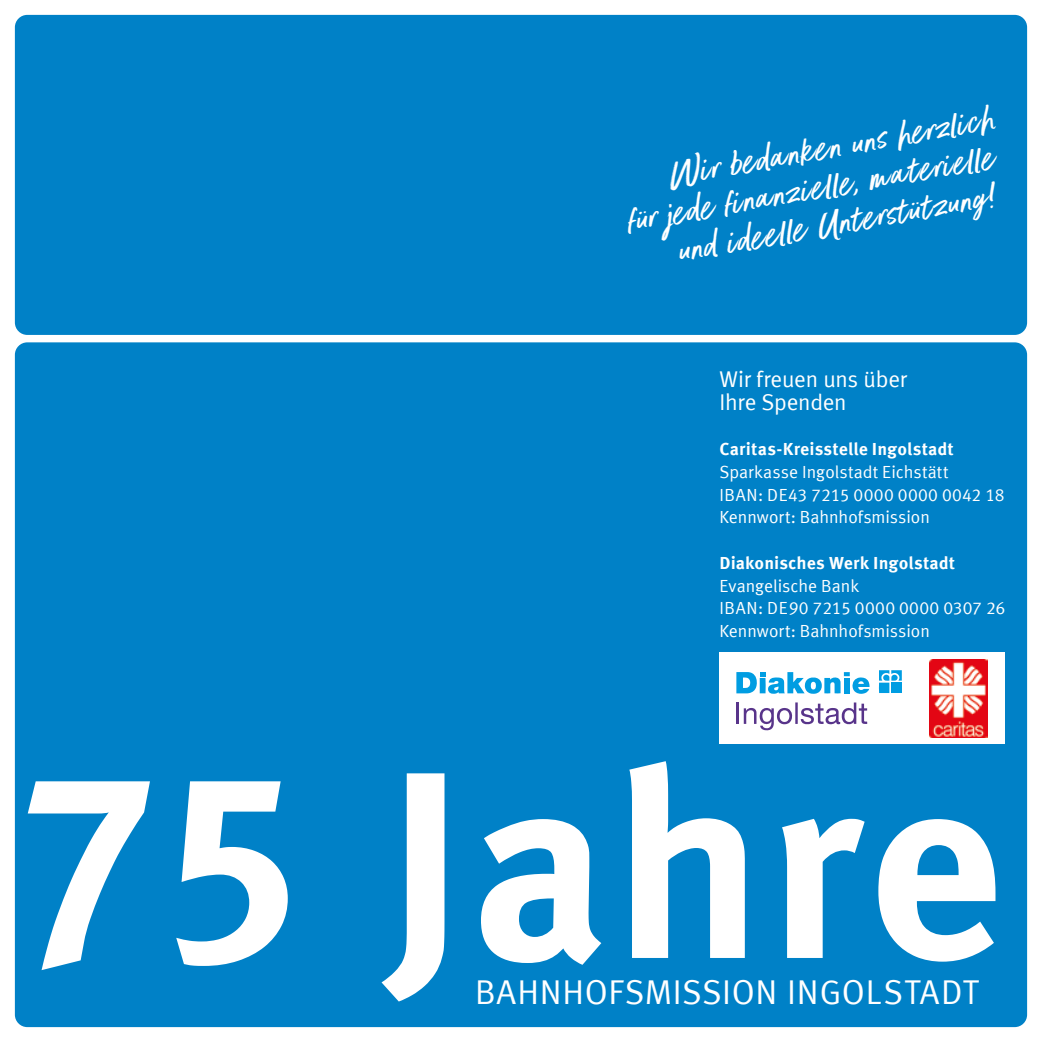
<style>
.page{position:relative;width:1042px;height:1042px;background:#fff}
.page>*{position:absolute;margin:0;border:0;box-sizing:border-box;transform-origin:0 0}
.t1{font:700 265.47px "Meta Corr";color:#fff}
.t2{font:italic 41.82px "Better Times";color:#fff}
.t3{font:34.3px "Meta Corr";letter-spacing:.02em;color:#fff}
.t4{font:22.75px/22.8px "Meta Corr";letter-spacing:-.01em;color:#fff}
.t5{font:17.5px/22.8px "Meta Corr";color:#fff}
.t6{font:700 17.5px "Meta Corr";letter-spacing:.005em;color:#fff}
</style>
<div class="page">
<div style="left:15px;top:15px;width:1012px;height:320px;background:#0081c7;border-radius:12px"></div>
<div style="left:15px;top:342px;width:1012px;height:685px;background:#0081c7;border-radius:12px"></div>
<div style="left:719px;top:652px;width:285px;height:92px;background:#fff"></div>
<hr style="left:736px;top:702px;width:3px;height:22px;background:#58348a">
<svg style="left:879px;top:670px;width:23px;height:23px"></svg>
<svg style="left:736px;top:672px;width:133px;height:22px"></svg>
<svg style="left:744px;top:702px;width:123px;height:28px"></svg>
<img style="left:929px;top:660px;width:59px;height:77px">
<h2 class="t2" style="left:664px;top:153px;width:332px;rotate:-10deg">Wir bedanken uns herzlich</h2>
<h2 class="t2" style="left:622px;top:199px;width:373px;rotate:-10deg">für jede finanzielle, materielle</h2>
<h2 class="t2" style="left:674px;top:228px;width:321px;rotate:-10deg">und ideelle Unterstützung!</h2>
<h3 class="t4" style="left:719px;top:367px;width:189px">Wir freuen uns über<br>Ihre Spenden</h3>
<p class="t6" style="left:719px;top:439px;width:236px">Caritas-Kreisstelle Ingolstadt</p>
<p class="t5" style="left:719px;top:460px;width:286px">Sparkasse Ingolstadt Eichstätt<br>IBAN: DE43 7215 0000 0000 0042 18<br>Kennwort: Bahnhofsmission</p>
<p class="t6" style="left:719px;top:552px;width:237px">Diakonisches Werk Ingolstadt</p>
<p class="t5" style="left:719px;top:574px;width:287px">Evangelische Bank<br>IBAN: DE90 7215 0000 0000 0307 26<br>Kennwort: Bahnhofsmission</p>
<h1 class="t1" style="left:10px;top:708px;width:996px">75 Jahre</h1>
<h3 class="t3" style="left:475px;top:972px;width:505px">BAHNHOFSMISSION INGOLSTADT</h3>
</div>
